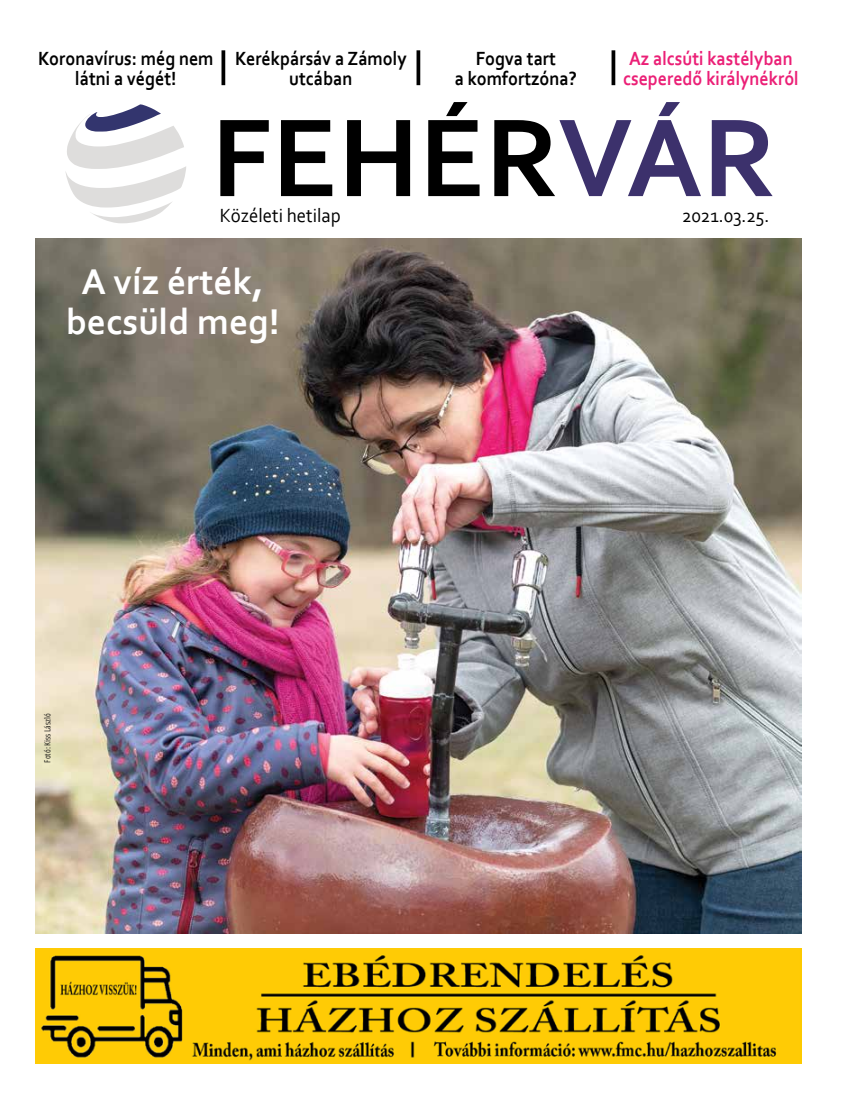
<style>
.page{position:relative;width:851px;height:1099px;background:#fff}
.page>*{position:absolute;margin:0;border:0;box-sizing:border-box;transform-origin:0 0}
.t1{font:700 116.25px "Corbel";color:#000}
.t2{font:700 37.5px/40px "Corbel";color:#fff;text-align:center}
.t3{font:700 20px/20px "Corbel";color:#000;text-align:center;scale:.9 1}
.t4{font:700 20px/20px "Corbel";color:#eb1f76;text-align:center;scale:.9 1}
.t5{font:20px "Corbel";color:#000;scale:.94 1}
.t6{font:8.75px "Solex";color:#000}
.s1{color:#3c316c}
</style>
<div class="page">
<svg style="left:65px;top:104px;width:121px;height:119px"></svg>
<svg style="left:221px;top:50px;width:4px;height:35px"></svg>
<svg style="left:416px;top:50px;width:4px;height:35px"></svg>
<svg style="left:611px;top:50px;width:4px;height:35px"></svg>
<img style="left:36px;top:239px;width:765px;height:694px">
<img style="left:35px;top:948px;width:766px;height:115px">
<p class="t3" style="left:38px;top:48px;width:196px">Koronavírus: még nem látni a végét!</p>
<p class="t3" style="left:235px;top:48px;width:192px">Kerékpársáv a Zámoly utcában</p>
<h1 class="t1" style="left:211px;top:85px;width:566px">FEHÉR<span class="s1">VÁR</span></h1>
<p class="t5" style="left:220px;top:203px;width:130px">Közéleti hetilap</p>
<p class="t5" style="left:682px;top:203px;width:94px">2021.03.25.</p>
<p class="t3" style="left:455px;top:48px;width:137px">Fogva tart<br>a komfortzóna?</p>
<p class="t4" style="left:623px;top:48px;width:197px">Az alcsúti kastélyban cseperedő királynékról</p>
<h2 class="t2" style="left:66px;top:261px;width:215px">A víz érték, becsüld meg!</h2>
<p class="t6" style="left:42px;top:762px;width:51px;rotate:-90deg">Fotó: Kiss László</p>
</div>
